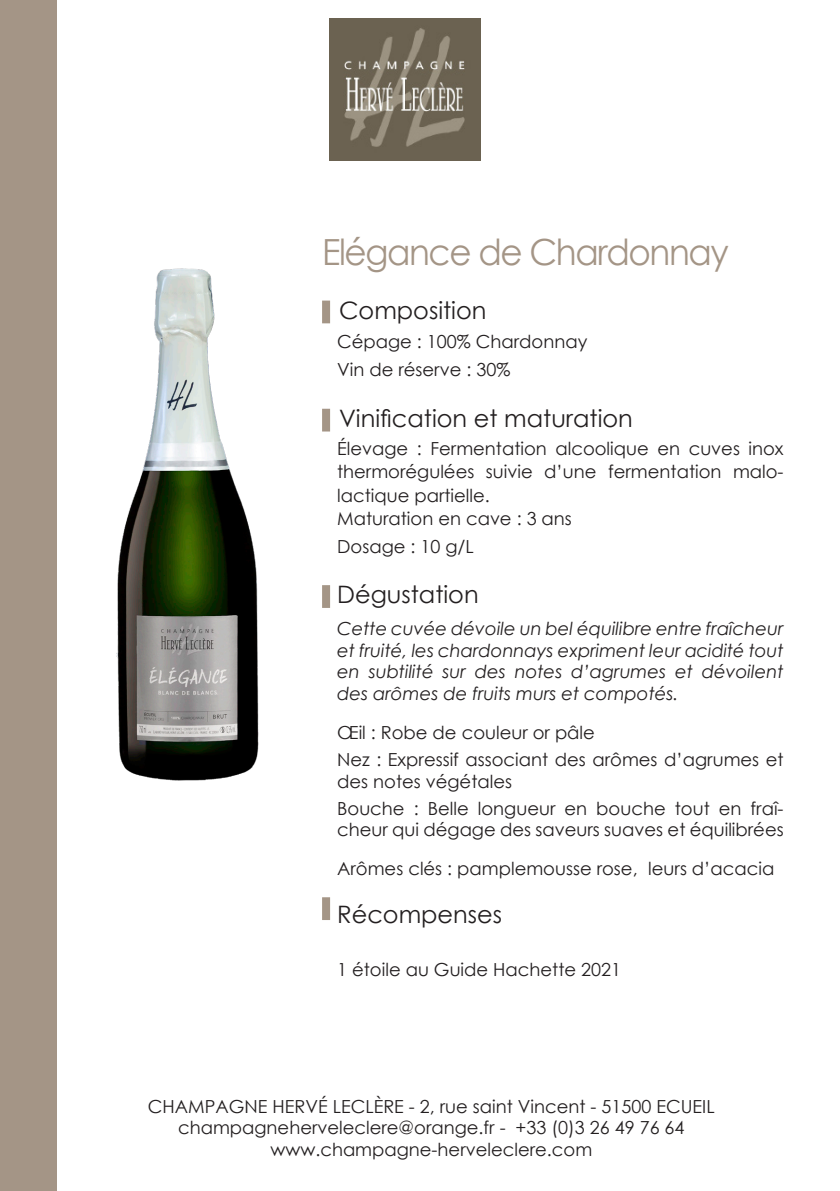
<style>
.page{position:relative;width:840px;height:1191px;background:#fff}
.page>*{position:absolute;margin:0;border:0;box-sizing:border-box;transform-origin:0 0}
.t1{font:36px "Century Gothic";letter-spacing:-.04em;color:#a49586;scale:.95 1}
.t2{font:24px "Century Gothic";color:#231f20}
.t3{font:18px/27.2px "Century Gothic";color:#231f20}
.t4{font:italic 18px/21.6px "Century Gothic";color:#231f20;text-align:justify}
</style>
<div class="page">
<div style="left:0;top:0;width:57px;height:1191px;background:#a49586"></div>
<img style="left:116px;top:268px;width:143px;height:513px">
<img style="left:329px;top:19px;width:151px;height:142px">
<div style="left:322px;top:300px;width:8px;height:23px;background:#a49586"></div>
<div style="left:322px;top:409px;width:8px;height:22px;background:#a49586"></div>
<div style="left:322px;top:585px;width:8px;height:23px;background:#a49586"></div>
<div style="left:322px;top:897px;width:8px;height:23px;background:#a49586"></div>
<p class="t1" style="left:322px;top:227px;width:429px">Elégance de Chardonnay</p>
<p class="t2" style="left:339px;top:293px;width:149px">Composition</p>
<p class="t3" style="left:337px;top:328px;width:251px">Cépage : 100% Chardonnay<br>Vin de réserve : 30%</p>
<p class="t2" style="left:339px;top:401px;width:295px">Vinification et maturation</p>
<p class="t3" style="left:337px;top:436px;width:447px;line-height:23.4px">Élevage : Fermentation alcoolique en cuves inox thermorégulées suivie d’une fermentation malo&shy;lactique partielle.<br>Maturation en cave : 3 ans</p>
<p class="t3" style="left:337px;top:532px;width:138px">Dosage : 10 g/L</p>
<p class="t2" style="left:337px;top:578px;width:143px">Dégustation</p>
<p class="t4" style="left:337px;top:617px;width:447px">Cette cuvée dévoile un bel équilibre entre fraîcheur et fruité, les chardonnays expriment leur acidité tout en subtilité sur des notes d’agrumes et dévoilent des arômes de fruits murs et compotés.</p>
<p class="t3" style="left:337px;top:718px;width:447px">Œil : Robe de couleur or pâle<br>Nez : Expressif associant des arômes d’agrumes et</p>
<p class="t3" style="left:337px;top:767px;width:447px">des notes végétales<br>Bouche : Belle longueur en bouche tout en fraî-</p>
<p class="t3" style="left:337px;top:810px;width:448px;line-height:38.6px">cheur qui dégage des saveurs suaves et équilibrées<br>Arômes clés : pamplemousse rose, leurs d’acacia</p>
<p class="t2" style="left:337px;top:899px;width:166px">Récompenses</p>
<p class="t3" style="left:337px;top:955px;width:285px">1 étoile au Guide Hachette 2021</p>
<p class="t3" style="left:148px;top:1092px;width:568px">CHAMPAGNE HERVÉ LECLÈRE - 2, rue saint Vincent - 51500 ECUEIL</p>
<p class="t3" style="left:178px;top:1114px;width:507px">champagneherveleclere@orange.fr - +33 (0)3 26 49 76 64</p>
<p class="t3" style="left:270px;top:1135px;width:323px">www.champagne-herveleclere.com</p>
</div>
